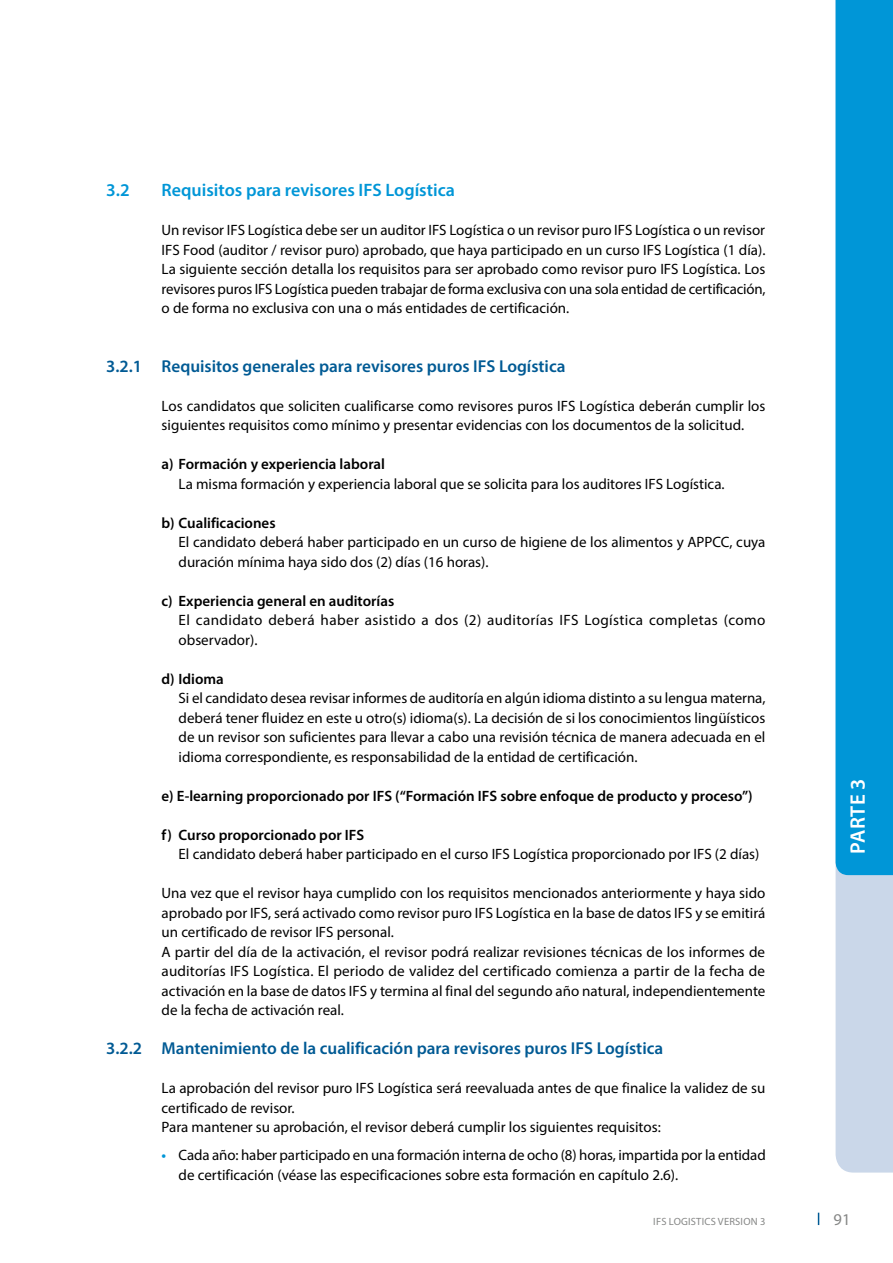
<style>
.page{position:relative;width:893px;height:1263px;background:#fff}
.page>*{position:absolute;margin:0;border:0;box-sizing:border-box;transform-origin:0 0}
.t1{font:600 21px "Myriad Pro";letter-spacing:.02em;color:#fff}
.t2{font:600 18px "Myriad Pro";color:#0096d7}
.t3{font:600 17.25px "Myriad Pro";color:#005a94}
.t4{font:16.5px "Myriad Pro";color:#868786}
.t5{font:15px/19.5px "Myriad Pro";color:#000}
.t6{font:600 15px "Myriad Pro";color:#000}
.t7{font:15px/19.5px "Myriad Pro";letter-spacing:.025em;color:#000}
.t8{font:10.5px "Myriad Pro";letter-spacing:.02em;color:#868786}
.s1{font-weight:600;color:#0096d7}
</style>
<div class="page">
<svg style="left:818px;top:1213px;width:1px;height:12px"></svg>
<div style="left:836px;top:875px;width:57px;height:297px;background:#cad7e9"></div>
<div style="left:836px;top:0;width:57px;height:875px;background:#0096d7"></div>
<p class="t2" style="left:106px;top:179px;width:25px">3.2</p>
<p class="t2" style="left:162px;top:179px;width:295px">Requisitos para revisores IFS Logística</p>
<p class="t5" style="left:162px;top:220px;width:606px;text-align:justify">Un revisor IFS Logística debe ser un auditor IFS Logística o un revisor puro IFS Logística o un revisor IFS Food (auditor / revisor puro) aprobado, que haya participado en un curso IFS Logística (1 día).<br>La siguiente sección detalla los requisitos para ser aprobado como revisor puro IFS Logística. Los revisores puros IFS Logística pueden trabajar de forma exclusiva con una sola entidad de certificación, o de forma no exclusiva con una o más entidades de certificación.</p>
<p class="t3" style="left:106px;top:355px;width:461px">3.2.1 Requisitos generales para revisores puros IFS Logística</p>
<p class="t5" style="left:162px;top:396px;width:605px">Los candidatos que soliciten cualificarse como revisores puros IFS Logística deberán cumplir los siguientes requisitos como mínimo y presentar evidencias con los documentos de la solicitud.</p>
<p class="t6" style="left:162px;top:454px;width:225px">a) Formación y experiencia laboral</p>
<p class="t5" style="left:179px;top:474px;width:548px">La misma formación y experiencia laboral que se solicita para los auditores IFS Logística.</p>
<p class="t6" style="left:162px;top:513px;width:116px">b) Cualificaciones</p>
<p class="t5" style="left:179px;top:532px;width:588px">El candidato deberá haber participado en un curso de higiene de los alimentos y APPCC, cuya duración mínima haya sido dos (2) días (16 horas).</p>
<p class="t6" style="left:162px;top:591px;width:234px">c) Experiencia general en auditorías</p>
<p class="t7" style="left:179px;top:610px;width:588px">El candidato deberá haber asistido a dos (2) auditorías IFS Logística completas (como observador).</p>
<p class="t6" style="left:162px;top:669px;width:64px">d) Idioma</p>
<p class="t5" style="left:179px;top:688px;width:588px;text-align:justify">Si el candidato desea revisar informes de auditoría en algún idioma distinto a su lengua materna, deberá tener fluidez en este u otro(s) idioma(s). La decisión de si los conocimientos lingüísticos de un revisor son suficientes para llevar a cabo una revisión técnica de manera adecuada en el idioma correspondiente, es responsabilidad de la entidad de certificación.</p>
<p class="t6" style="left:162px;top:786px;width:593px">e) E-learning proporcionado por IFS (“Formación IFS sobre enfoque de producto y proceso”)</p>
<p class="t6" style="left:162px;top:825px;width:204px">f) Curso proporcionado por IFS</p>
<p class="t5" style="left:179px;top:844px;width:582px">El candidato deberá haber participado en el curso IFS Logística proporcionado por IFS (2 días)</p>
<p class="t5" style="left:162px;top:883px;width:605px">Una vez que el revisor haya cumplido con los requisitos mencionados anteriormente y haya sido aprobado por IFS, será activado como revisor puro IFS Logística en la base de datos IFS y se emitirá un certificado de revisor IFS personal.<br>A partir del día de la activación, el revisor podrá realizar revisiones técnicas de los informes de auditorías IFS Logística. El periodo de validez del certificado comienza a partir de la fecha de activación en la base de datos IFS y termina al final del segundo año natural, independientemente de la fecha de activación real.</p>
<p class="t3" style="left:106px;top:1037px;width:558px">3.2.2 Mantenimiento de la cualificación para revisores puros IFS Logística</p>
<p class="t5" style="left:162px;top:1078px;width:605px">La aprobación del revisor puro IFS Logística será reevaluada antes de que finalice la validez de su certificado de revisor.<br>Para mantener su aprobación, el revisor deberá cumplir los siguientes requisitos:</p>
<p class="t5" style="left:179px;top:1145px;width:589px;text-indent:-17px"><span class="s1">•</span> Cada año: haber participado en una formación interna de ocho (8) horas, impartida por la entidad de certificación (véase las especificaciones sobre esta formación en capítulo 2.6).</p>
<h1 class="t1" style="left:844px;top:854px;width:76px;rotate:-90deg">PARTE 3</h1>
<p class="t8" style="left:653px;top:1215px;width:114px">IFS LOGISTICS VERSION 3</p>
<p class="t4" style="left:833px;top:1209px;width:18px">91</p>
</div>
